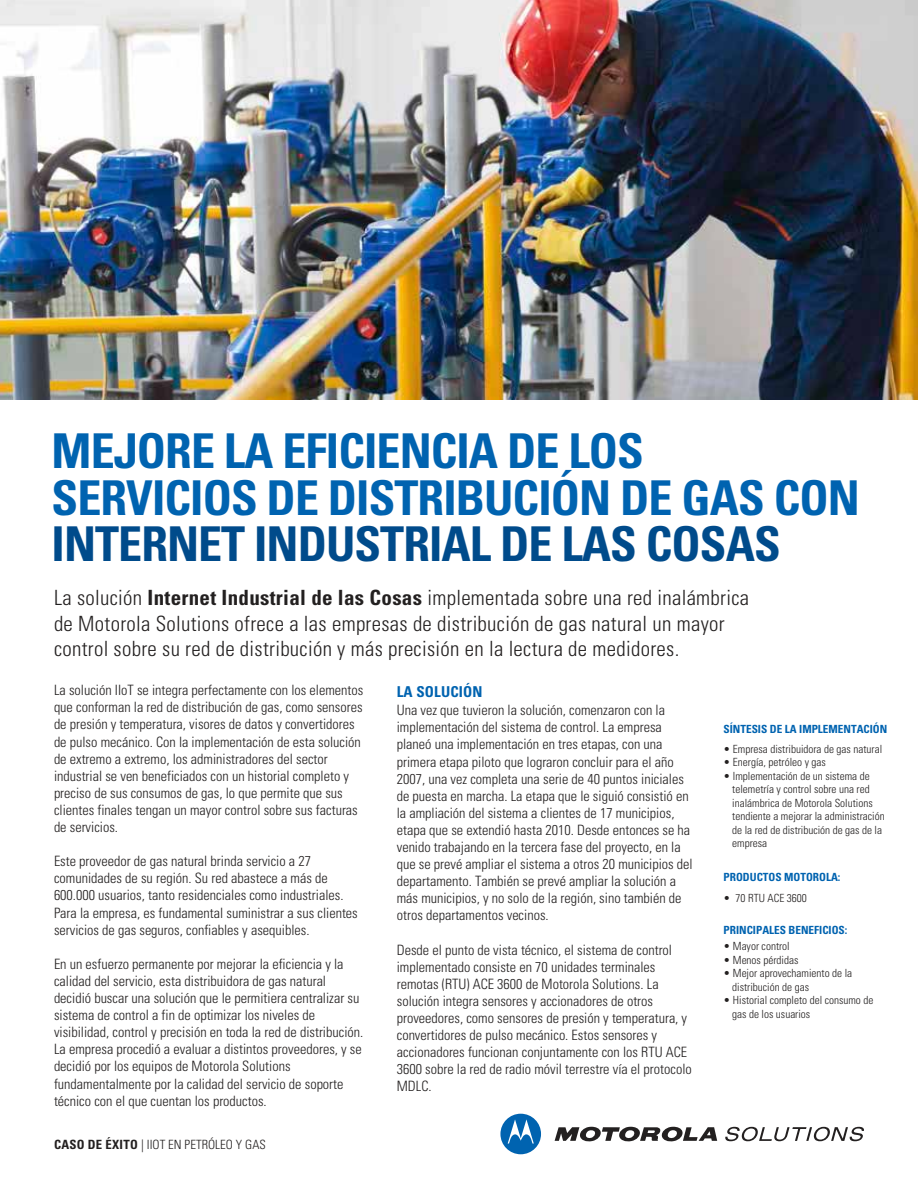
<style>
.page{position:relative;width:918px;height:1188px;background:#fff}
.page>*{position:absolute;margin:0;border:0;box-sizing:border-box;transform-origin:0 0}
.t1{font:700 condensed 48px/46.5px "Univers";letter-spacing:-.02em;color:#0063b0}
.t2{font:700 condensed 48px "Univers";letter-spacing:-.02em;color:#004b8b}
.t3{font:300 condensed 21px/25.2px "Univers";letter-spacing:.015em;color:#232020}
.t4{font:700 condensed 15px "Univers";letter-spacing:.01em;color:#0063b0}
.t5{font:300 condensed 14.25px/17.1px "Univers";color:#232020}
.t6{font:300 condensed 12.75px "Univers";letter-spacing:.005em;color:#232020}
.t7{font:300 condensed 11.25px/13.5px "Univers";color:#232020}
.t8{font:700 condensed 11.25px "Univers";color:#0063b0}
.s1{font-weight:700}
</style>
<div class="page">
<img style="left:0;top:0;width:918px;height:400px">
<svg style="left:555px;top:1127px;width:162px;height:15px"></svg>
<svg style="left:500px;top:1114px;width:41px;height:40px"></svg>
<svg style="left:725px;top:1127px;width:139px;height:14px"></svg>
<h1 class="t1" style="left:52px;top:428px;width:810px">MEJORE LA EFICIENCIA DE LOS<br>SERVICIOS DE DISTRIBUCIÓN DE GAS CON</h1>
<h1 class="t2" style="left:52px;top:515px;width:731px">INTERNET INDUSTRIAL DE LAS COSAS</h1>
<p class="t3" style="left:54px;top:585px;width:697px">La solución <span class="s1">Internet Industrial de las Cosas</span> implementada sobre una red inalámbrica de Motorola Solutions ofrece a las empresas de distribución de gas natural un mayor control sobre su red de distribución y más precisión en la lectura de medidores.</p>
<p class="t5" style="left:54px;top:682px;width:311px">La solución IIoT se integra perfectamente con los elementos que conforman la red de distribución de gas, como sensores de presión y temperatura, visores de datos y convertidores de pulso mecánico. Con la implementación de esta solución de extremo a extremo, los administradores del sector industrial se ven beneficiados con un historial completo y preciso de sus consumos de gas, lo que permite que sus clientes finales tengan un mayor control sobre sus facturas de servicios.</p>
<p class="t5" style="left:54px;top:853px;width:305px">Este proveedor de gas natural brinda servicio a 27 comunidades de su región. Su red abastece a más de 600.000 usuarios, tanto residenciales como industriales.<br>Para la empresa, es fundamental suministrar a sus clientes servicios de gas seguros, confiables y asequibles.</p>
<p class="t5" style="left:54px;top:955px;width:311px">En un esfuerzo permanente por mejorar la eficiencia y la calidad del servicio, esta distribuidora de gas natural decidió buscar una solución que le permitiera centralizar su sistema de control a fin de optimizar los niveles de visibilidad, control y precisión en toda la red de distribución.<br>La empresa procedió a evaluar a distintos proveedores, y se decidió por los equipos de Motorola Solutions fundamentalmente por la calidad del servicio de soporte técnico con el que cuentan los productos.</p>
<p class="t4" style="left:397px;top:682px;width:87px">LA SOLUCIÓN</p>
<p class="t5" style="left:397px;top:702px;width:297px">Una vez que tuvieron la solución, comenzaron con la implementación del sistema de control. La empresa planeó una implementación en tres etapas, con una primera etapa piloto que lograron concluir para el año 2007, una vez completa una serie de 40 puntos iniciales de puesta en marcha. La etapa que le siguió consistió en la ampliación del sistema a clientes de 17 municipios, etapa que se extendió hasta 2010. Desde entonces se ha venido trabajando en la tercera fase del proyecto, en la que se prevé ampliar el sistema a otros 20 municipios del departamento. También se prevé ampliar la solución a más municipios, y no solo de la región, sino también de otros departamentos vecinos.</p>
<p class="t5" style="left:397px;top:941px;width:297px">Desde el punto de vista técnico, el sistema de control implementado consiste en 70 unidades terminales remotas (RTU) ACE 3600 de Motorola Solutions. La solución integra sensores y accionadores de otros proveedores, como sensores de presión y temperatura, y convertidores de pulso mecánico. Estos sensores y accionadores funcionan conjuntamente con los RTU ACE 3600 sobre la red de radio móvil terrestre vía el protocolo MDLC.</p>
<p class="t8" style="left:724px;top:722px;width:165px">SÍNTESIS DE LA IMPLEMENTACIÓN</p>
<p class="t7" style="left:724px;top:742px;width:160px">• Empresa distribuidora de gas natural</p>
<p class="t7" style="left:724px;top:755px;width:104px">• Energía, petróleo y gas</p>
<p class="t7" style="left:732px;top:769px;width:154px;text-indent:-9px">• Implementación de un sistema de telemetría y control sobre una red inalámbrica de Motorola Solutions tendiente a mejorar la administración de la red de distribución de gas de la empresa</p>
<p class="t8" style="left:724px;top:870px;width:118px">PRODUCTOS MOTOROLA:</p>
<p class="t7" style="left:724px;top:891px;width:85px">• 70 RTU ACE 3600</p>
<p class="t8" style="left:724px;top:923px;width:125px">PRINCIPALES BENEFICIOS:</p>
<p class="t7" style="left:724px;top:939px;width:68px">• Mayor control</p>
<p class="t7" style="left:724px;top:953px;width:76px">• Menos pérdidas</p>
<p class="t7" style="left:732px;top:966px;width:121px;text-indent:-9px">• Mejor aprovechamiento de la distribución de gas</p>
<p class="t7" style="left:732px;top:993px;width:143px;text-indent:-9px">• Historial completo del consumo de gas de los usuarios</p>
<p class="t6" style="left:54px;top:1136px;width:213px"><span class="s1">CASO DE ÉXITO</span> | IIOT EN PETRÓLEO Y GAS</p>
</div>
